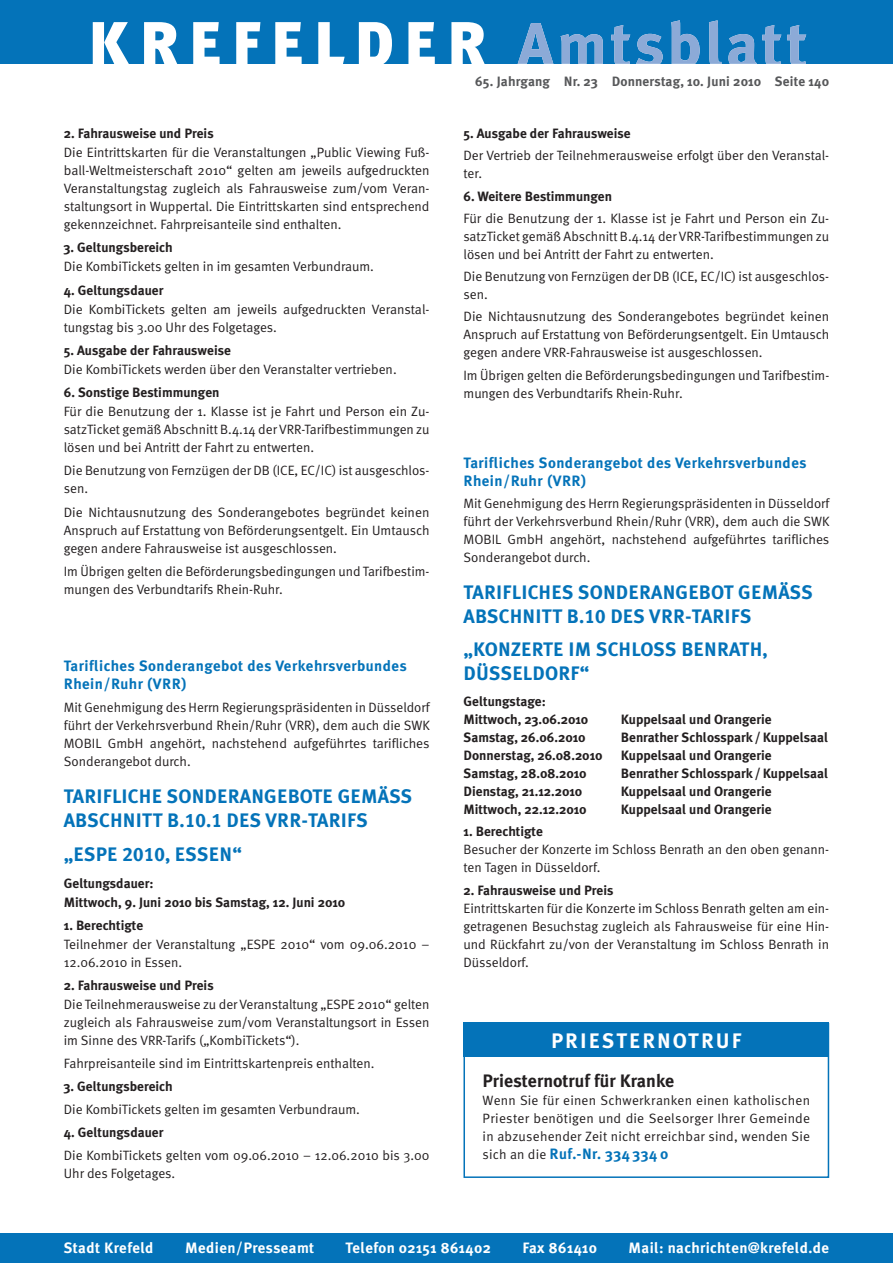
<style>
.page{position:relative;width:893px;height:1263px;background:#fff}
.page>*{position:absolute;margin:0;border:0;box-sizing:border-box;transform-origin:0 0}
.t1{font:700 21px "Meta Plus";letter-spacing:.1em;color:#fff}
.t2{font:700 19.5px/24px "Meta Plus";letter-spacing:.01em;color:#0473b9}
.t3{font:700 18px "Meta Plus";color:#231f20}
.t4{font:700 15px/18px "Meta Plus";letter-spacing:.03em;color:#0473b9}
.t5{font:700 15px "Meta Plus";letter-spacing:.025em;color:#fff}
.t6{font:13.5px/18px "Meta Normal";color:#231f20;text-align:justify}
.t7{font:700 13.5px/18.8px "Meta Plus";color:#231f20}
.t8{font:700 13.5px "Meta Plus";letter-spacing:.01em;color:#57585a}
.s1{font-family:"Meta Plus Bold Caps";font-weight:400}
.s2{font-family:"Meta Normal";font-weight:400;font-size:13.5px;color:#231f20}
</style>
<div class="page">
<div style="left:0;top:0;width:893px;height:64px;background:#0473b9"></div>
<svg style="left:93px;top:22px;width:392px;height:42px"></svg>
<svg style="left:517px;top:20px;width:289px;height:44px"></svg>
<div style="left:0;top:1233px;width:893px;height:30px;background:#0473b9"></div>
<div style="left:463px;top:1023px;width:366px;height:155px;border:2px solid #0473b9"></div>
<div style="left:463px;top:1023px;width:366px;height:34px;background:#0473b9"></div>
<p class="t7" style="left:64px;top:125px;width:151px">2. Fahrausweise und Preis</p>
<p class="t6" style="left:64px;top:144px;width:367px">Die Eintrittskarten für die Veranstaltungen „Public Viewing Fuß&shy;ball-Weltmeisterschaft 2010“ gelten am jeweils aufgedruckten Veranstaltungstag zugleich als Fahrausweise zum/vom Veran&shy;staltungsort in Wuppertal. Die Eintrittskarten sind entsprechend gekennzeichnet. Fahrpreisanteile sind enthalten.</p>
<p class="t7" style="left:64px;top:239px;width:110px">3. Geltungsbereich</p>
<p class="t6" style="left:64px;top:259px;width:312px">Die KombiTickets gelten in im gesamten Verbundraum.</p>
<p class="t7" style="left:64px;top:281px;width:101px">4. Geltungsdauer</p>
<p class="t6" style="left:64px;top:301px;width:367px">Die KombiTickets gelten am jeweils aufgedruckten Veranstal&shy;tungstag bis 3.00 Uhr des Folgetages.</p>
<p class="t7" style="left:64px;top:342px;width:169px">5. Ausgabe der Fahrausweise</p>
<p class="t6" style="left:64px;top:361px;width:334px">Die KombiTickets werden über den Veranstalter vertrieben.</p>
<p class="t7" style="left:64px;top:384px;width:157px">6. Sonstige Bestimmungen</p>
<p class="t6" style="left:64px;top:403px;width:367px">Für die Benutzung der 1. Klasse ist je Fahrt und Person ein Zu&shy;satzTicket gemäß Abschnitt B.4.14 der VRR-Tarifbestimmungen zu lösen und bei Antritt der Fahrt zu entwerten.</p>
<p class="t6" style="left:64px;top:463px;width:367px">Die Benutzung von Fernzügen der DB (ICE, EC/IC) ist ausgeschlos&shy;sen.</p>
<p class="t6" style="left:64px;top:504px;width:367px">Die Nichtausnutzung des Sonderangebotes begründet keinen Anspruch auf Erstattung von Beförderungsentgelt. Ein Umtausch gegen andere Fahrausweise ist ausgeschlossen.</p>
<p class="t6" style="left:64px;top:563px;width:367px">Im Übrigen gelten die Beförderungsbedingungen und Tarifbestim&shy;mungen des Verbundtarifs Rhein-Ruhr.</p>
<p class="t4" style="left:64px;top:657px;width:344px">Tarifliches Sonderangebot des Verkehrsverbundes<br>Rhein/Ruhr (VRR)</p>
<p class="t6" style="left:64px;top:699px;width:367px">Mit Genehmigung des Herrn Regierungspräsidenten in Düsseldorf führt der Verkehrsverbund Rhein/Ruhr (VRR), dem auch die SWK MOBIL GmbH angehört, nachstehend aufgeführtes tarifliches Sonderangebot durch.</p>
<h2 class="t2" style="left:64px;top:786px;width:350px">TARIFLICHE SONDERANGEBOTE GEMÄSS<br>ABSCHNITT B.<span class="s1">10.1</span> DES VRR-TARIFS</h2>
<h2 class="t2" style="left:64px;top:843px;width:180px">„ESPE <span class="s1">2010</span>, ESSEN“</h2>
<p class="t7" style="left:64px;top:875px;width:283px">Geltungsdauer:<br>Mittwoch, 9. Juni 2010 bis Samstag, 12. Juni 2010</p>
<p class="t7" style="left:64px;top:917px;width:81px">1. Berechtigte</p>
<p class="t6" style="left:64px;top:936px;width:367px">Teilnehmer der Veranstaltung „ESPE 2010“ vom 09.06.2010 –<br>12.06.2010 in Essen.</p>
<p class="t7" style="left:64px;top:976px;width:151px">2. Fahrausweise und Preis</p>
<p class="t6" style="left:64px;top:996px;width:367px">Die Teilnehmerausweise zu der Veranstaltung „ESPE 2010“ gelten zugleich als Fahrausweise zum/vom Veranstaltungsort in Essen im Sinne des VRR-Tarifs („KombiTickets“).</p>
<p class="t6" style="left:64px;top:1055px;width:312px">Fahrpreisanteile sind im Eintrittskartenpreis enthalten.</p>
<p class="t7" style="left:64px;top:1077px;width:110px">3. Geltungsbereich</p>
<p class="t6" style="left:64px;top:1101px;width:298px">Die KombiTickets gelten im gesamten Verbundraum.</p>
<p class="t7" style="left:64px;top:1123px;width:101px">4. Geltungsdauer</p>
<p class="t6" style="left:64px;top:1147px;width:367px">Die KombiTickets gelten vom 09.06.2010 – 12.06.2010 bis 3.00<br>Uhr des Folgetages.</p>
<p class="t8" style="left:475px;top:76px;width:355px">65. Jahrgang Nr. 23 Donnerstag, 10. Juni 2010 Seite 140</p>
<p class="t7" style="left:463px;top:125px;width:169px">5. Ausgabe der Fahrausweise</p>
<p class="t6" style="left:463px;top:148px;width:367px">Der Vertrieb der Teilnehmerausweise erfolgt über den Veranstal&shy;ter.</p>
<p class="t7" style="left:463px;top:187px;width:150px">6. Weitere Bestimmungen</p>
<p class="t6" style="left:463px;top:210px;width:367px">Für die Benutzung der 1. Klasse ist je Fahrt und Person ein Zu&shy;satzTicket gemäß Abschnitt B.4.14 der VRR-Tarifbestimmungen zu lösen und bei Antritt der Fahrt zu entwerten.</p>
<p class="t6" style="left:463px;top:268px;width:367px">Die Benutzung von Fernzügen der DB (ICE, EC/IC) ist ausgeschlos&shy;sen.</p>
<p class="t6" style="left:463px;top:309px;width:367px">Die Nichtausnutzung des Sonderangebotes begründet keinen Anspruch auf Erstattung von Beförderungsentgelt. Ein Umtausch gegen andere VRR-Fahrausweise ist ausgeschlossen.</p>
<p class="t6" style="left:463px;top:367px;width:367px">Im Übrigen gelten die Beförderungsbedingungen und Tarifbestim&shy;mungen des Verbundtarifs Rhein-Ruhr.</p>
<p class="t4" style="left:463px;top:455px;width:344px">Tarifliches Sonderangebot des Verkehrsverbundes<br>Rhein/Ruhr (VRR)</p>
<p class="t6" style="left:463px;top:496px;width:367px">Mit Genehmigung des Herrn Regierungspräsidenten in Düsseldorf führt der Verkehrsverbund Rhein/Ruhr (VRR), dem auch die SWK MOBIL GmbH angehört, nachstehend aufgeführtes tarifliches Sonderangebot durch.</p>
<h2 class="t2" style="left:463px;top:581px;width:351px">TARIFLICHES SONDERANGEBOT GEMÄSS<br>ABSCHNITT B.<span class="s1">10</span> DES VRR-TARIFS</h2>
<h2 class="t2" style="left:463px;top:638px;width:306px">„KONZERTE IM SCHLOSS BENRATH,<br>DÜSSELDORF“</h2>
<p class="t7" style="left:463px;top:693px;width:126px;line-height:18px">Geltungstage:<br>Mittwoch, 23.06.2010</p>
<p class="t7" style="left:621px;top:711px;width:152px">Kuppelsaal und Orangerie</p>
<p class="t7" style="left:463px;top:729px;width:124px">Samstag, 26.06.2010</p>
<p class="t7" style="left:621px;top:729px;width:209px">Benrather Schlosspark / Kuppelsaal</p>
<p class="t7" style="left:463px;top:747px;width:140px">Donnerstag, 26.08.2010</p>
<p class="t7" style="left:621px;top:747px;width:152px">Kuppelsaal und Orangerie</p>
<p class="t7" style="left:463px;top:765px;width:125px">Samstag, 28.08.2010</p>
<p class="t7" style="left:621px;top:765px;width:209px">Benrather Schlosspark / Kuppelsaal</p>
<p class="t7" style="left:463px;top:783px;width:120px">Dienstag, 21.12.2010</p>
<p class="t7" style="left:621px;top:783px;width:152px">Kuppelsaal und Orangerie</p>
<p class="t7" style="left:463px;top:801px;width:125px">Mittwoch, 22.12.2010</p>
<p class="t7" style="left:621px;top:801px;width:152px">Kuppelsaal und Orangerie</p>
<p class="t7" style="left:463px;top:823px;width:81px">1. Berechtigte</p>
<p class="t6" style="left:463px;top:842px;width:367px">Besucher der Konzerte im Schloss Benrath an den oben genann&shy;ten Tagen in Düsseldorf.</p>
<p class="t7" style="left:463px;top:881px;width:151px">2. Fahrausweise und Preis</p>
<p class="t6" style="left:463px;top:900px;width:367px">Eintrittskarten für die Konzerte im Schloss Benrath gelten am ein&shy;getragenen Besuchstag zugleich als Fahrausweise für eine Hin&shy;und Rückfahrt zu/von der Veranstaltung im Schloss Benrath in Düsseldorf.</p>
<h1 class="t1" style="left:551px;top:1032px;width:192px">PRIESTERNOTRUF</h1>
<h3 class="t3" style="left:483px;top:1074px;width:193px">Priesternotruf für Kranke</h3>
<p class="t6" style="left:483px;top:1093px;width:329px">Wenn Sie für einen Schwerkranken einen katholischen Priester benötigen und die Seelsorger Ihrer Gemeinde in abzusehender Zeit nicht erreichbar sind, wenden Sie</p>
<p class="t4" style="left:483px;top:1146px;width:187px"><span class="s2">sich an die</span> Ruf.-Nr. 334 334 0</p>
<p class="t5" style="left:64px;top:1242px;width:91px">Stadt Krefeld</p>
<p class="t5" style="left:185px;top:1242px;width:131px">Medien/Presseamt</p>
<p class="t5" style="left:346px;top:1242px;width:147px">Telefon 02151 861402</p>
<p class="t5" style="left:522px;top:1242px;width:76px">Fax 861410</p>
<p class="t5" style="left:628px;top:1242px;width:202px">Mail: nachrichten@krefeld.de</p>
</div>
